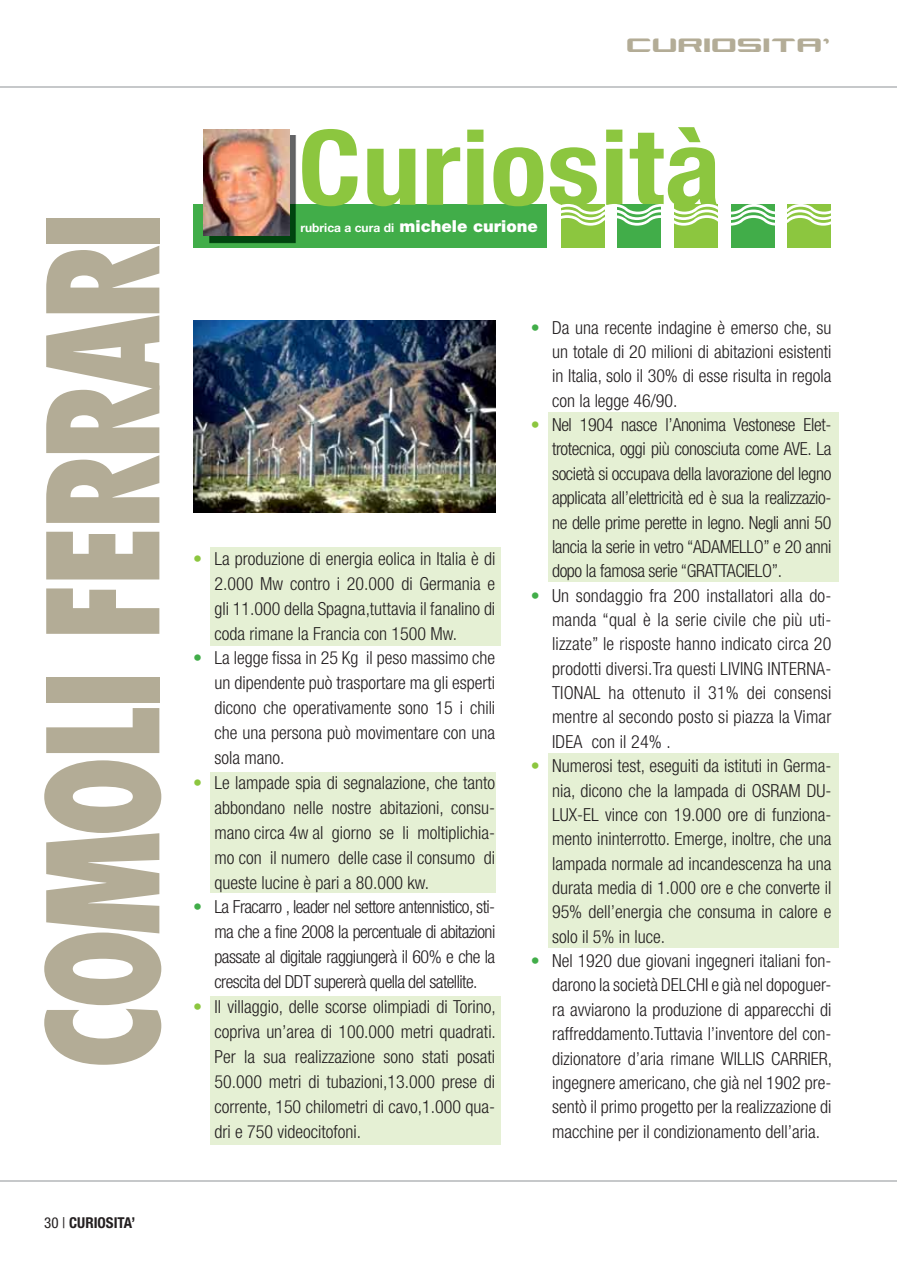
<style>
.page{position:relative;width:897px;height:1267px;background:#fff}
.page>*{position:absolute;margin:0;border:0;box-sizing:border-box;transform-origin:0 0}
.t1{font:800 condensed 150px "Futura Std";letter-spacing:-.05em;color:#b3ac96;scale:.84 1}
.t2{font:700 condensed 104.1px "Helvetica Neue LT Std";letter-spacing:.005em;color:#8cc63f;scale:1.13 1}
.t3{font:27px "Xenotron Broadstroke";color:#b3ac96}
.t4{font:300 condensed 18px/24.3px "Helvetica Neue LT Std";color:#231f20;text-align:justify}
.t5{font:700 condensed 15px "Helvetica Neue LT Std";color:#231f20}
.t6{font:700 12px "Helvetica Neue LT Std";color:#fff}
.s1{font-weight:400}
.s2{font-weight:900;font-size:16.5px}
.s3{color:#8cc63f}
.s4{color:#41ad49}
</style>
<div class="page">
<hr style="left:0;top:86px;width:895px;height:2px;background:#c6c8ca">
<hr style="left:0;top:1180px;width:895px;height:1px;background:#c6c8ca">
<div style="left:193px;top:204px;width:353px;height:44px;background:#41ad49"></div>
<div style="left:560px;top:204px;width:44px;height:44px;background:#8cc63f"></div>
<div style="left:617px;top:204px;width:44px;height:44px;background:#41ad49"></div>
<div style="left:674px;top:204px;width:44px;height:44px;background:#8cc63f"></div>
<div style="left:730px;top:204px;width:44px;height:44px;background:#41ad49"></div>
<div style="left:787px;top:204px;width:44px;height:44px;background:#8cc63f"></div>
<img style="left:193px;top:321px;width:302px;height:191px">
<div style="left:210px;top:547px;width:291px;height:99px;background:#e5f0d4"></div>
<div style="left:210px;top:771px;width:285px;height:121px;background:#e5f0d4"></div>
<div style="left:210px;top:995px;width:291px;height:149px;background:#e5f0d4"></div>
<div style="left:547px;top:412px;width:291px;height:169px;background:#e5f0d4"></div>
<div style="left:547px;top:753px;width:291px;height:194px;background:#e5f0d4"></div>
<img style="left:210px;top:135px;width:86px;height:109px">
<img style="left:204px;top:129px;width:85px;height:107px">
<svg style="left:560px;top:204px;width:271px;height:22px"></svg>
<h1 class="t1" style="left:20px;top:1069px;width:1024px;rotate:-90deg">COMOLI FERRARI</h1>
<p class="t5" style="left:44px;top:1217px;width:93px"><span class="s1">30 |</span> CURIOSITA’</p>
<h3 class="t3" style="left:627px;top:27px;width:205px">CURIOSITA’</h3>
<h2 class="t2" style="left:298px;top:131px;width:376px">Curiosità</h2>
<p class="t6" style="left:300px;top:224px;width:239px">rubrica a cura di <span class="s2">michele curione</span></p>
<p class="t4" style="left:214px;top:548px;width:282px;line-height:24.9px;text-indent:-21px"><span class="s3">•</span> La produzione di energia eolica in Italia è di 2.000 Mw contro i 20.000 di Germania e gli 11.000 della Spagna,tuttavia il fanalino di coda rimane la Francia con 1500 Mw.</p>
<p class="t4" style="left:214px;top:647px;width:282px;line-height:24.9px;text-indent:-21px"><span class="s4">•</span> La legge fissa in 25 Kg il peso massimo che un dipendente può trasportare ma gli esperti dicono che operativamente sono 15 i chili che una persona può movimentare con una sola mano.</p>
<p class="t4" style="left:214px;top:772px;width:282px;line-height:24.9px;text-indent:-21px"><span class="s3">•</span> Le lampade spia di segnalazione, che tanto abbondano nelle nostre abitazioni, consu&shy;mano circa 4w al giorno se li moltiplichia&shy;mo con il numero delle case il consumo di queste lucine è pari a 80.000 kw.</p>
<p class="t4" style="left:214px;top:896px;width:282px;line-height:24.9px;text-indent:-21px"><span class="s4">•</span> La Fracarro , leader nel settore antennistico, sti&shy;ma che a fine 2008 la percentuale di abitazioni passate al digitale raggiungerà il 60% e che la crescita del DDT supererà quella del satellite.</p>
<p class="t4" style="left:214px;top:996px;width:283px;line-height:24.9px;text-indent:-21px"><span class="s3">•</span> Il villaggio, delle scorse olimpiadi di Torino, copriva un’area di 100.000 metri quadrati.<br>Per la sua realizzazione sono stati posati 50.000 metri di tubazioni,13.000 prese di corrente, 150 chilometri di cavo,1.000 qua&shy;dri e 750 videocitofoni.</p>
<p class="t4" style="left:552px;top:317px;width:281px;text-indent:-21px"><span class="s4">•</span> Da una recente indagine è emerso che, su un totale di 20 milioni di abitazioni esistenti in Italia, solo il 30% di esse risulta in regola con la legge 46/90.</p>
<p class="t4" style="left:552px;top:415px;width:281px;text-indent:-21px"><span class="s3">•</span> Nel 1904 nasce l’Anonima Vestonese Elet&shy;trotecnica, oggi più conosciuta come AVE. La società si occupava della lavorazione del legno applicata all’elettricità ed è sua la realizzazio&shy;ne delle prime perette in legno. Negli anni 50 lancia la serie in vetro “ADAMELLO” e 20 anni dopo la famosa serie “GRATTACIELO”.</p>
<p class="t4" style="left:552px;top:585px;width:281px;text-indent:-21px"><span class="s4">•</span> Un sondaggio fra 200 installatori alla do&shy;manda “qual è la serie civile che più uti&shy;lizzate” le risposte hanno indicato circa 20 prodotti diversi.Tra questi LIVING INTERNA-TIONAL ha ottenuto il 31% dei consensi mentre al secondo posto si piazza la Vimar IDEA con il 24% .</p>
<p class="t4" style="left:552px;top:755px;width:281px;text-indent:-21px"><span class="s3">•</span> Numerosi test, eseguiti da istituti in Germa&shy;nia, dicono che la lampada di OSRAM DU-LUX-EL vince con 19.000 ore di funziona&shy;mento ininterrotto. Emerge, inoltre, che una lampada normale ad incandescenza ha una durata media di 1.000 ore e che converte il 95% dell’energia che consuma in calore e solo il 5% in luce.</p>
<p class="t4" style="left:552px;top:950px;width:281px;text-indent:-21px"><span class="s4">•</span> Nel 1920 due giovani ingegneri italiani fon&shy;darono la società DELCHI e già nel dopoguer&shy;ra avviarono la produzione di apparecchi di raffreddamento.Tuttavia l’inventore del con&shy;dizionatore d’aria rimane WILLIS CARRIER, ingegnere americano, che già nel 1902 pre&shy;sentò il primo progetto per la realizzazione di macchine per il condizionamento dell’aria.</p>
</div>
